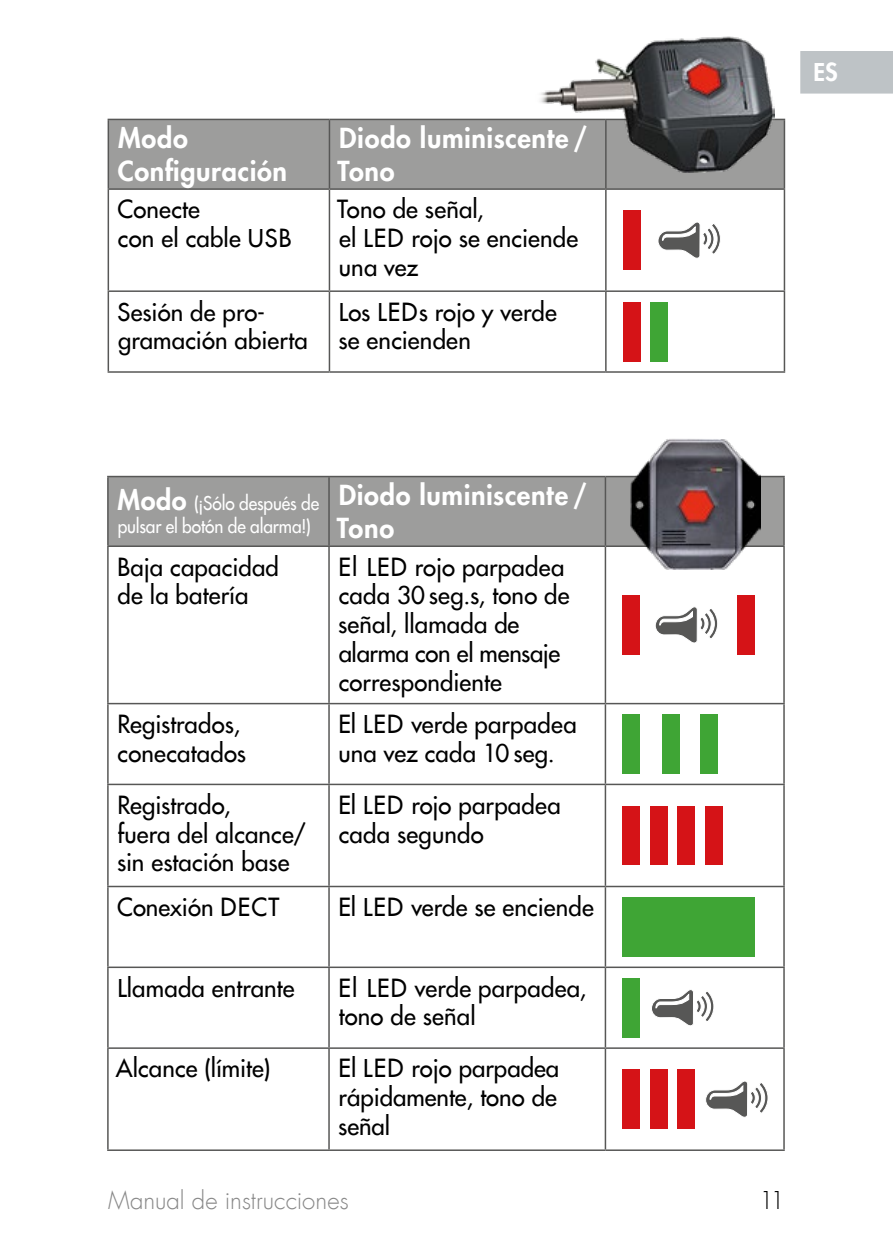
<style>
.page{position:relative;width:893px;height:1259px;background:#fff}
.page>*{position:absolute;margin:0;border:0;box-sizing:border-box;transform-origin:0 0}
.t1{font:800 27px/32.4px "Futura";letter-spacing:.02em;color:#fff}
.t2{font:24px/28.8px "Futura";letter-spacing:.005em;color:#000}
.t3{font:300 24px "Futura";color:#878787}
.t4{font:300 24px "Futura";color:#000}
.t5{font:800 24px "Futura";color:#fff}
.t6{font:18.6px/22.2px "Futura";letter-spacing:-.005em;color:#fff;scale:.96 1}
.s1{font-weight:800;font-size:27px}
</style>
<div class="page">
<div style="left:800px;top:51px;width:93px;height:43px;background:#bec3c6"></div>
<div style="left:109px;top:120px;width:675px;height:68px;background:#9d9d9c"></div>
<svg style="left:109px;top:190px;width:675px;height:181px"></svg>
<hr style="left:108px;top:119px;width:221px;height:1px;background:#575756">
<hr style="left:108px;top:120px;width:1px;height:68px;background:#575756">
<hr style="left:329px;top:119px;width:277px;height:1px;background:#575756">
<hr style="left:329px;top:120px;width:1px;height:68px;background:#575756">
<hr style="left:606px;top:119px;width:179px;height:1px;background:#575756">
<hr style="left:605px;top:120px;width:2px;height:68px;background:#575756">
<hr style="left:784px;top:120px;width:1px;height:68px;background:#575756">
<hr style="left:108px;top:188px;width:221px;height:2px;background:#575756">
<hr style="left:108px;top:190px;width:1px;height:100px;background:#575756">
<hr style="left:329px;top:188px;width:277px;height:2px;background:#575756">
<hr style="left:329px;top:190px;width:1px;height:100px;background:#575756">
<hr style="left:606px;top:188px;width:179px;height:2px;background:#575756">
<hr style="left:605px;top:190px;width:2px;height:100px;background:#575756">
<hr style="left:784px;top:190px;width:1px;height:100px;background:#575756">
<hr style="left:108px;top:290px;width:221px;height:2px;background:#575756">
<hr style="left:108px;top:292px;width:1px;height:79px;background:#575756">
<hr style="left:329px;top:290px;width:277px;height:2px;background:#575756">
<hr style="left:329px;top:292px;width:1px;height:79px;background:#575756">
<hr style="left:606px;top:290px;width:179px;height:2px;background:#575756">
<hr style="left:605px;top:292px;width:2px;height:79px;background:#575756">
<hr style="left:784px;top:292px;width:1px;height:79px;background:#575756">
<hr style="left:108px;top:371px;width:221px;height:2px;background:#575756">
<hr style="left:329px;top:371px;width:277px;height:2px;background:#575756">
<hr style="left:606px;top:371px;width:179px;height:2px;background:#575756">
<div style="left:623px;top:210px;width:18px;height:60px;background:#d51317"></div>
<svg style="left:657px;top:221px;width:64px;height:38px"></svg>
<div style="left:623px;top:302px;width:18px;height:59px;background:#d51317"></div>
<div style="left:650px;top:302px;width:18px;height:59px;background:#3fa535"></div>
<div style="left:109px;top:477px;width:674px;height:68px;background:#9d9d9c"></div>
<svg style="left:109px;top:547px;width:674px;height:602px"></svg>
<hr style="left:107px;top:476px;width:222px;height:1px;background:#575756">
<hr style="left:107px;top:477px;width:2px;height:68px;background:#575756">
<hr style="left:329px;top:476px;width:276px;height:1px;background:#575756">
<hr style="left:328px;top:477px;width:2px;height:68px;background:#575756">
<hr style="left:605px;top:476px;width:180px;height:1px;background:#575756">
<hr style="left:605px;top:477px;width:1px;height:68px;background:#575756">
<hr style="left:783px;top:477px;width:2px;height:68px;background:#575756">
<hr style="left:107px;top:545px;width:222px;height:2px;background:#575756">
<hr style="left:107px;top:547px;width:2px;height:156px;background:#575756">
<hr style="left:329px;top:545px;width:276px;height:2px;background:#575756">
<hr style="left:328px;top:547px;width:2px;height:156px;background:#575756">
<hr style="left:605px;top:545px;width:180px;height:2px;background:#575756">
<hr style="left:605px;top:547px;width:1px;height:156px;background:#575756">
<hr style="left:783px;top:547px;width:2px;height:156px;background:#575756">
<hr style="left:107px;top:703px;width:222px;height:1px;background:#575756">
<hr style="left:107px;top:704px;width:2px;height:79px;background:#575756">
<hr style="left:329px;top:703px;width:276px;height:1px;background:#575756">
<hr style="left:328px;top:704px;width:2px;height:79px;background:#575756">
<hr style="left:605px;top:703px;width:180px;height:1px;background:#575756">
<hr style="left:605px;top:704px;width:1px;height:79px;background:#575756">
<hr style="left:783px;top:704px;width:2px;height:79px;background:#575756">
<hr style="left:107px;top:783px;width:222px;height:2px;background:#575756">
<hr style="left:107px;top:785px;width:2px;height:100px;background:#575756">
<hr style="left:329px;top:783px;width:276px;height:2px;background:#575756">
<hr style="left:328px;top:785px;width:2px;height:100px;background:#575756">
<hr style="left:605px;top:783px;width:180px;height:2px;background:#575756">
<hr style="left:605px;top:785px;width:1px;height:100px;background:#575756">
<hr style="left:783px;top:785px;width:2px;height:100px;background:#575756">
<hr style="left:107px;top:885px;width:222px;height:2px;background:#575756">
<hr style="left:107px;top:887px;width:2px;height:79px;background:#575756">
<hr style="left:329px;top:885px;width:276px;height:2px;background:#575756">
<hr style="left:328px;top:887px;width:2px;height:79px;background:#575756">
<hr style="left:605px;top:885px;width:180px;height:2px;background:#575756">
<hr style="left:605px;top:887px;width:1px;height:79px;background:#575756">
<hr style="left:783px;top:887px;width:2px;height:79px;background:#575756">
<hr style="left:107px;top:966px;width:222px;height:2px;background:#575756">
<hr style="left:107px;top:968px;width:2px;height:79px;background:#575756">
<hr style="left:329px;top:966px;width:276px;height:2px;background:#575756">
<hr style="left:328px;top:968px;width:2px;height:79px;background:#575756">
<hr style="left:605px;top:966px;width:180px;height:2px;background:#575756">
<hr style="left:605px;top:968px;width:1px;height:79px;background:#575756">
<hr style="left:783px;top:968px;width:2px;height:79px;background:#575756">
<hr style="left:107px;top:1047px;width:222px;height:2px;background:#575756">
<hr style="left:107px;top:1049px;width:2px;height:100px;background:#575756">
<hr style="left:329px;top:1047px;width:276px;height:2px;background:#575756">
<hr style="left:328px;top:1049px;width:2px;height:100px;background:#575756">
<hr style="left:605px;top:1047px;width:180px;height:2px;background:#575756">
<hr style="left:605px;top:1049px;width:1px;height:100px;background:#575756">
<hr style="left:783px;top:1049px;width:2px;height:100px;background:#575756">
<hr style="left:107px;top:1149px;width:222px;height:2px;background:#575756">
<hr style="left:329px;top:1149px;width:276px;height:2px;background:#575756">
<hr style="left:605px;top:1149px;width:180px;height:2px;background:#575756">
<div style="left:622px;top:595px;width:18px;height:59px;background:#d51317"></div>
<svg style="left:654px;top:606px;width:65px;height:38px"></svg>
<div style="left:737px;top:595px;width:18px;height:59px;background:#d51317"></div>
<div style="left:622px;top:714px;width:18px;height:60px;background:#3fa535"></div>
<div style="left:662px;top:714px;width:18px;height:60px;background:#3fa535"></div>
<div style="left:700px;top:714px;width:18px;height:60px;background:#3fa535"></div>
<div style="left:622px;top:805px;width:18px;height:59px;background:#d51317"></div>
<div style="left:650px;top:805px;width:17px;height:59px;background:#d51317"></div>
<div style="left:678px;top:805px;width:17px;height:59px;background:#d51317"></div>
<div style="left:705px;top:806px;width:18px;height:59px;background:#d51317"></div>
<div style="left:622px;top:897px;width:133px;height:59px;background:#3fa535"></div>
<div style="left:622px;top:978px;width:18px;height:59px;background:#3fa535"></div>
<svg style="left:650px;top:988px;width:65px;height:38px"></svg>
<div style="left:622px;top:1069px;width:18px;height:60px;background:#d51317"></div>
<div style="left:650px;top:1069px;width:17px;height:60px;background:#d51317"></div>
<div style="left:678px;top:1069px;width:17px;height:60px;background:#d51317"></div>
<svg style="left:704px;top:1080px;width:65px;height:38px"></svg>
<img style="left:530px;top:37px;width:245px;height:135px">
<img style="left:630px;top:439px;width:131px;height:130px">
<p class="t1" style="left:118px;top:124px;width:171px">Modo<br>Configuración</p>
<p class="t1" style="left:337px;top:124px;width:252px">Diodo luminiscente /<br>Tono</p>
<p class="t2" style="left:118px;top:197px;width:176px">Conecte<br>con el cable USB</p>
<p class="t2" style="left:337px;top:197px;width:243px">Tono de señal,<br>el LED rojo se enciende una vez</p>
<p class="t2" style="left:118px;top:299px;width:192px">Sesión de pro&shy;gramación abierta</p>
<p class="t2" style="left:339px;top:299px;width:220px">Los LEDs rojo y verde se encienden</p>
<p class="t5" style="left:813px;top:61px;width:26px">ES</p>
<p class="t6" style="left:118px;top:493px;width:211px"><span class="s1">Modo</span> (¡Sólo después de pulsar el botón de alarma!)</p>
<p class="t1" style="left:337px;top:481px;width:252px">Diodo luminiscente /<br>Tono</p>
<p class="t2" style="left:118px;top:554px;width:163px">Baja capacidad de la batería</p>
<p class="t2" style="left:338px;top:554px;width:233px">El LED rojo parpadea cada 30 seg.s, tono de señal, llamada de alarma con el mensaje correspondiente</p>
<p class="t2" style="left:117px;top:711px;width:130px">Registrados, conecatados</p>
<p class="t2" style="left:338px;top:711px;width:240px">El LED verde parpadea una vez cada 10 seg.</p>
<p class="t2" style="left:117px;top:792px;width:191px">Registrado,<br>fuera del alcance/ sin estación base</p>
<p class="t2" style="left:338px;top:792px;width:224px">El LED rojo parpadea cada segundo</p>
<p class="t2" style="left:117px;top:894px;width:164px">Conexión DECT</p>
<p class="t2" style="left:338px;top:894px;width:257px">El LED verde se enciende</p>
<p class="t2" style="left:117px;top:975px;width:179px">Llamada entrante</p>
<p class="t2" style="left:338px;top:975px;width:249px">El LED verde parpadea, tono de señal</p>
<p class="t2" style="left:116px;top:1055px;width:156px">Alcance (límite)</p>
<p class="t2" style="left:338px;top:1055px;width:222px;text-align:justify">El LED rojo parpadea rápidamente, tono de señal</p>
<p class="t3" style="left:108px;top:1188px;width:242px">Manual de instrucciones</p>
<p class="t4" style="left:759px;top:1188px;width:27px">11</p>
</div>
